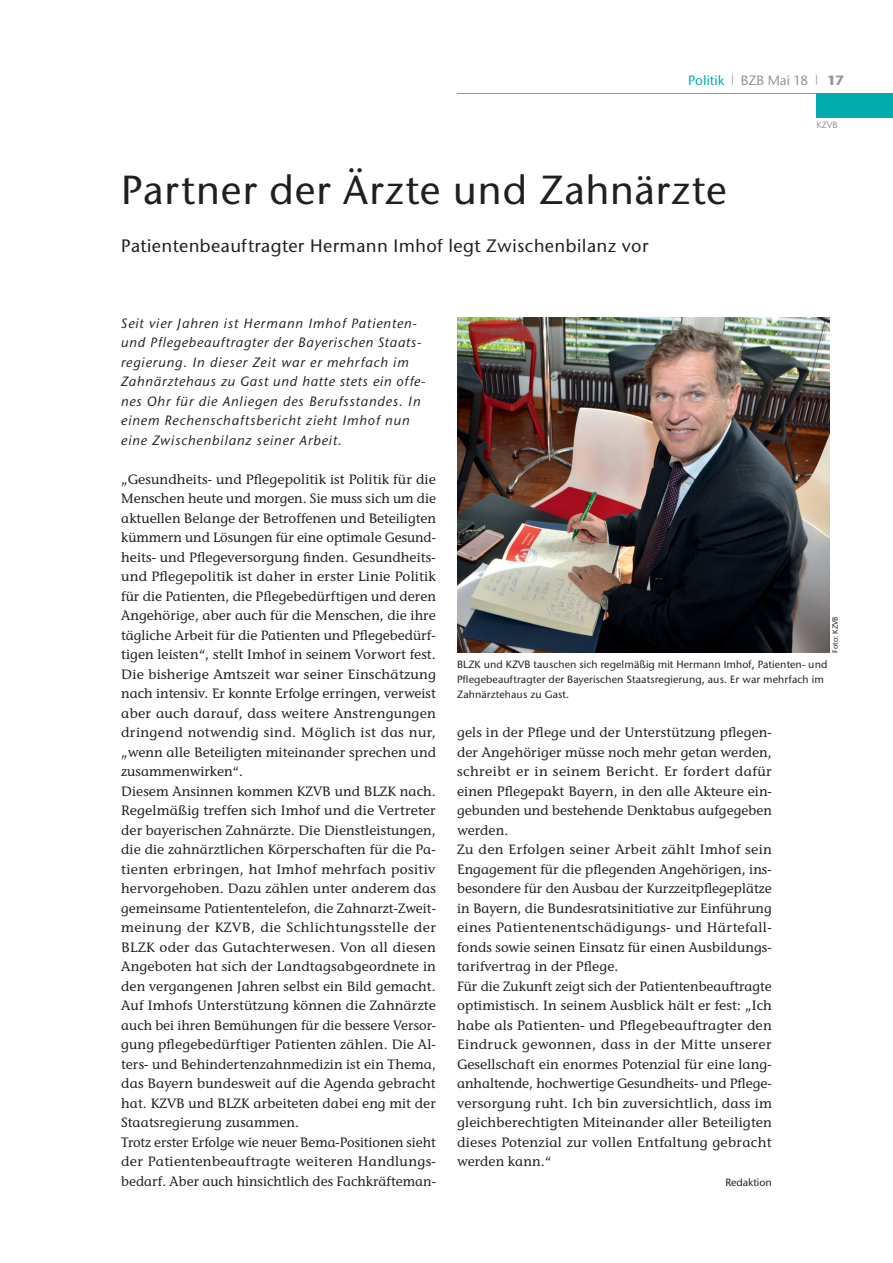
<style>
.page{position:relative;width:893px;height:1263px;background:#fff}
.page>*{position:absolute;margin:0;border:0;box-sizing:border-box;transform-origin:0 0}
.t1{font:500 40.5px "Stone Sans ITC Std";letter-spacing:.02em;color:#231f20}
.t2{font:500 18px "Stone Sans ITC Std";letter-spacing:.025em;color:#231f20}
.t3{font:500 13.5px/19.5px "Stone Inf ITC Std";letter-spacing:.01em;color:#231f20}
.t4{font:italic 500 13.5px/19.5px "Stone Sans ITC Std";letter-spacing:.06em;color:#231f20}
.t5{font:500 13.5px "Stone Sans ITC Std";color:#939598}
.t6{font:500 10.5px/15px "Stone Sans ITC Std";letter-spacing:.01em;color:#231f20}
.t7{font:500 9px "Stone Sans ITC Std";color:#939598}
.t8{font:500 7.5px "Stone Sans ITC Std";letter-spacing:-.005em;color:#231f20}
.s1{color:#00abac}
.s2{font-weight:700}
</style>
<div class="page">
<img style="left:457px;top:318px;width:372px;height:334px">
<hr style="left:457px;top:94px;width:436px;height:1px;background:#939598">
<div style="left:816px;top:94px;width:77px;height:24px;background:#00abac"></div>
<p class="t5" style="left:688px;top:75px;width:157px"><span class="s1">Politik</span> <sup>|</sup> BZB Mai 18 <sup>|</sup> <span class="s2">17</span></p>
<p class="t7" style="left:816px;top:121px;width:23px">KZVB</p>
<h1 class="t1" style="left:121px;top:174px;width:607px">Partner der Ärzte und Zahnärzte</h1>
<h2 class="t2" style="left:121px;top:238px;width:529px">Patientenbeauftragter Hermann Imhof legt Zwischenbilanz vor</h2>
<p class="t4" style="left:121px;top:315px;width:306px">Seit vier Jahren ist Hermann Imhof Patienten&shy;und Pflegebeauftragter der Bayerischen Staats&shy;regierung. In dieser Zeit war er mehrfach im Zahnärztehaus zu Gast und hatte stets ein offe&shy;nes Ohr für die Anliegen des Berufsstandes. In einem Rechenschaftsbericht zieht Imhof nun eine Zwischenbilanz seiner Arbeit.</p>
<p class="t3" style="left:121px;top:471px;width:316px">„Gesundheits- und Pflegepolitik ist Politik für die Menschen heute und morgen. Sie muss sich um die aktuellen Belange der Betroffenen und Beteiligten kümmern und Lösungen für eine optimale Gesund&shy;heits- und Pflegeversorgung finden. Gesundheits&shy;und Pflegepolitik ist daher in erster Linie Politik für die Patienten, die Pflegebedürftigen und deren Angehörige, aber auch für die Menschen, die ihre tägliche Arbeit für die Patienten und Pflegebedürf&shy;tigen leisten“, stellt Imhof in seinem Vorwort fest.<br>Die bisherige Amtszeit war seiner Einschätzung nach intensiv. Er konnte Erfolge erringen, verweist aber auch darauf, dass weitere Anstrengungen dringend notwendig sind. Möglich ist das nur, „wenn alle Beteiligten miteinander sprechen und zusammenwirken“.<br>Diesem Ansinnen kommen KZVB und BLZK nach.<br>Regelmäßig treffen sich Imhof und die Vertreter der bayerischen Zahnärzte. Die Dienstleistungen, die die zahnärztlichen Körperschaften für die Pa&shy;tienten erbringen, hat Imhof mehrfach positiv hervorgehoben. Dazu zählen unter anderem das gemeinsame Patiententelefon, die Zahnarzt-Zweit&shy;meinung der KZVB, die Schlichtungsstelle der BLZK oder das Gutachterwesen. Von all diesen Angeboten hat sich der Landtagsabgeordnete in den vergangenen Jahren selbst ein Bild gemacht.<br>Auf Imhofs Unterstützung können die Zahnärzte auch bei ihren Bemühungen für die bessere Versor&shy;gung pflegebedürftiger Patienten zählen. Die Al&shy;ters- und Behindertenzahnmedizin ist ein Thema, das Bayern bundesweit auf die Agenda gebracht hat. KZVB und BLZK arbeiteten dabei eng mit der Staatsregierung zusammen.<br>Trotz erster Erfolge wie neuer Bema-Positionen sieht der Patientenbeauftragte weiteren Handlungs&shy;bedarf. Aber auch hinsichtlich des Fachkräfteman-</p>
<p class="t8" style="left:832px;top:653px;width:38px;rotate:-90deg">Foto: KZVB</p>
<p class="t6" style="left:457px;top:658px;width:372px">BLZK und KZVB tauschen sich regelmäßig mit Hermann Imhof, Patienten- und<br>Pflegebeauftragter der Bayerischen Staatsregierung, aus. Er war mehrfach im<br>Zahnärztehaus zu Gast.</p>
<p class="t3" style="left:457px;top:724px;width:316px">gels in der Pflege und der Unterstützung pflegen&shy;der Angehöriger müsse noch mehr getan werden, schreibt er in seinem Bericht. Er fordert dafür einen Pflegepakt Bayern, in den alle Akteure ein&shy;gebunden und bestehende Denktabus aufgegeben werden.<br>Zu den Erfolgen seiner Arbeit zählt Imhof sein Engagement für die pflegenden Angehörigen, ins&shy;besondere für den Ausbau der Kurzzeitpflegeplätze in Bayern, die Bundesratsinitiative zur Einführung eines Patientenentschädigungs- und Härtefall&shy;fonds sowie seinen Einsatz für einen Ausbildungs&shy;tarifvertrag in der Pflege.<br>Für die Zukunft zeigt sich der Patientenbeauftragte optimistisch. In seinem Ausblick hält er fest: „Ich habe als Patienten- und Pflegebeauftragter den Eindruck gewonnen, dass in der Mitte unserer Gesellschaft ein enormes Potenzial für eine lang&shy;anhaltende, hochwertige Gesundheits- und Pflege&shy;versorgung ruht. Ich bin zuversichtlich, dass im gleichberechtigten Miteinander aller Beteiligten dieses Potenzial zur vollen Entfaltung gebracht werden kann.“</p>
<p class="t6" style="left:725px;top:1176px;width:48px">Redaktion</p>
</div>
